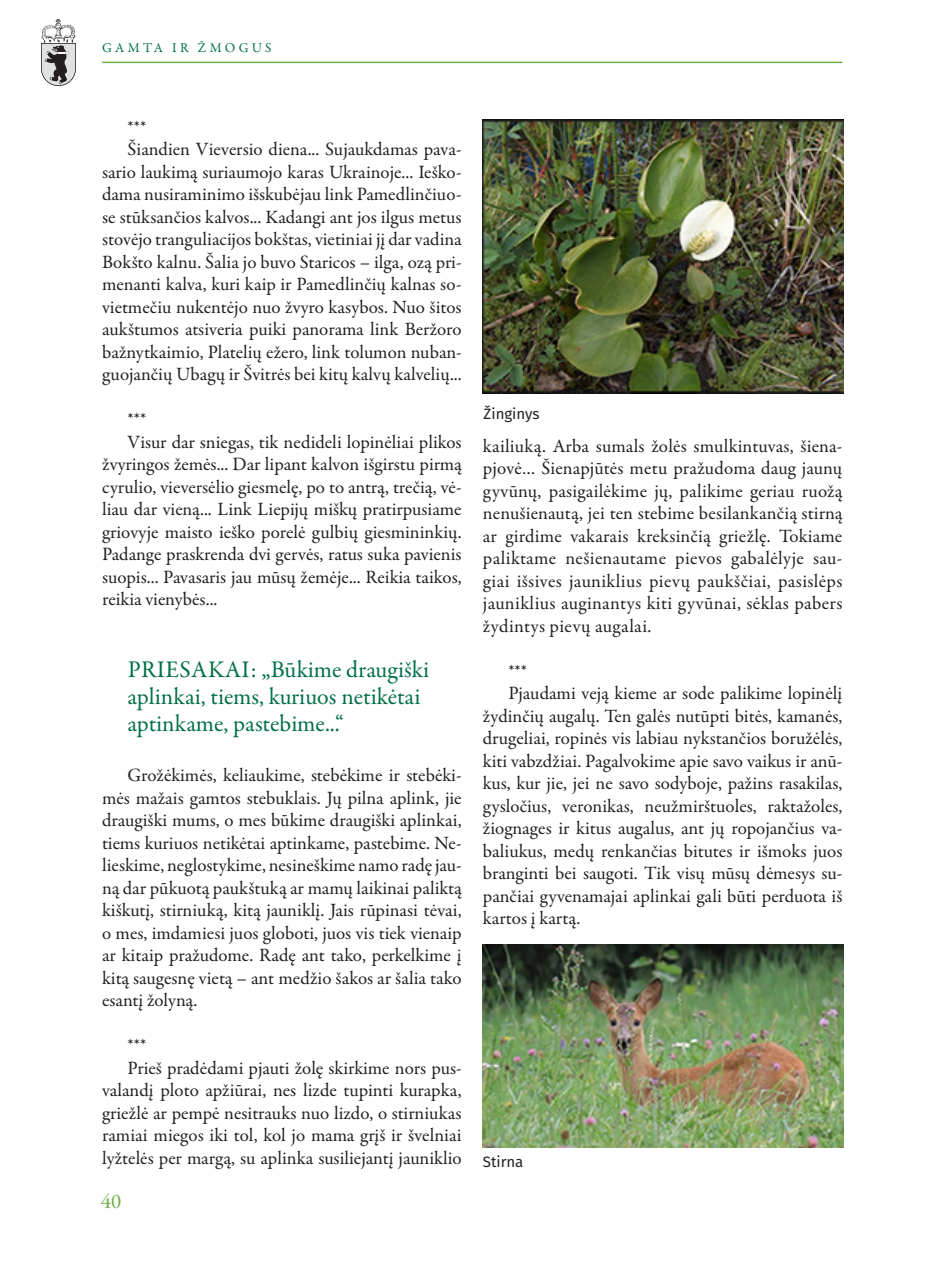
<style>
.page{position:relative;width:936px;height:1276px;background:#fff}
.page>*{position:absolute;margin:0;border:0;box-sizing:border-box;transform-origin:0 0}
.tekstas{font:24px "Garamond Premr Pro";color:#017045}
.t1{font:21px "Garamond Premr Pro";color:#6fb048}
.tekstas-2{font:18.9px/22.5px "Garamond Premr Pro";color:#231f20;text-align:justify}
.parašas{font:15px "Fira Sans";color:#231f20}
.t2{font:13.5px "Garamond Premr Pro";letter-spacing:.245em;color:#017045}
</style>
<div class="page">
<img style="left:41px;top:19px;width:35px;height:67px">
<hr style="left:102px;top:62px;width:740px;height:1px;background:#6fb048">
<img style="left:483px;top:119px;width:360px;height:275px">
<img style="left:483px;top:945px;width:360px;height:202px">
<p class="t2" style="left:102px;top:39px;width:171px">GAMTA IR ŽMOGUS</p>
<p class="tekstas-2" style="left:128px;top:116px;width:20px">***</p>
<p class="tekstas-2" style="left:102px;top:139px;width:361px;text-indent:26px">Šiandien Vieversio diena... Sujaukdamas pava&shy;sario laukimą suriaumojo karas Ukrainoje... Ieško&shy;dama nusiraminimo išskubėjau link Pamedlinčiuo&shy;se stūksančios kalvos... Kadangi ant jos ilgus metus stovėjo tranguliacijos bokštas, vietiniai jį dar vadina Bokšto kalnu. Šalia jo buvo Staricos – ilga, ozą pri&shy;menanti kalva, kuri kaip ir Pamedlinčių kalnas so&shy;vietmečiu nukentėjo nuo žvyro kasybos. Nuo šitos aukštumos atsiveria puiki panorama link Beržoro bažnytkaimio, Platelių ežero, link tolumon nuban&shy;guojančių Ubagų ir Švitrės bei kitų kalvų kalvelių...</p>
<p class="tekstas-2" style="left:128px;top:409px;width:20px">***</p>
<p class="tekstas-2" style="left:102px;top:431px;width:361px;text-indent:26px">Visur dar sniegas, tik nedideli lopinėliai plikos žvyringos žemės... Dar lipant kalvon išgirstu pirmą cyrulio, vieversėlio giesmelę, po to antrą, trečią, vė&shy;liau dar vieną... Link Liepijų miškų pratirpusiame griovyje maisto ieško porelė gulbių giesmininkių.<br>Padange praskrenda dvi gervės, ratus suka pavienis suopis... Pavasaris jau mūsų žemėje... Reikia taikos, reikia vienybės...</p>
<p class="tekstas" style="left:128px;top:655px;width:303px">PRIESAKAI: „Būkime draugiški</p>
<p class="tekstas" style="left:128px;top:682px;width:294px">aplinkai, tiems, kuriuos netikėtai</p>
<p class="tekstas" style="left:128px;top:709px;width:218px">aptinkame, pastebime...“</p>
<p class="tekstas-2" style="left:102px;top:764px;width:361px;text-indent:26px">Grožėkimės, keliaukime, stebėkime ir stebėki&shy;mės mažais gamtos stebuklais. Jų pilna aplink, jie draugiški mums, o mes būkime draugiški aplinkai, tiems kuriuos netikėtai aptinkame, pastebime. Ne&shy;lieskime, neglostykime, nesineškime namo radę jau&shy;ną dar pūkuotą paukštuką ar mamų laikinai paliktą kiškutį, stirniuką, kitą jauniklį. Jais rūpinasi tėvai, o mes, imdamiesi juos globoti, juos vis tiek vienaip ar kitaip pražudome. Radę ant tako, perkelkime į kitą saugesnę vietą – ant medžio šakos ar šalia tako esantį žolyną.</p>
<p class="tekstas-2" style="left:128px;top:1034px;width:20px">***</p>
<p class="tekstas-2" style="left:102px;top:1057px;width:361px;text-indent:26px">Prieš pradėdami pjauti žolę skirkime nors pus&shy;valandį ploto apžiūrai, nes lizde tupinti kurapka, griežlė ar pempė nesitrauks nuo lizdo, o stirniukas ramiai miegos iki tol, kol jo mama grįš ir švelniai lyžtelės per margą, su aplinka susiliejantį jauniklio</p>
<p class="t1" style="left:101px;top:1189px;width:22px">40</p>
<p class="parašas" style="left:483px;top:403px;width:57px">Žinginys</p>
<p class="tekstas-2" style="left:483px;top:435px;width:361px">kailiuką. Arba sumals žolės smulkintuvas, šiena&shy;pjovė… Šienapjūtės metu pražudoma daug jaunų gyvūnų, pasigailėkime jų, palikime geriau ruožą nenušienautą, jei ten stebime besilankančią stirną ar girdime vakarais kreksinčią griežlę. Tokiame paliktame nešienautame pievos gabalėlyje sau&shy;giai išsives jauniklius pievų paukščiai, pasislėps jauniklius auginantys kiti gyvūnai, sėklas pabers žydintys pievų augalai.</p>
<p class="tekstas-2" style="left:508px;top:660px;width:20px">***</p>
<p class="tekstas-2" style="left:483px;top:682px;width:361px;text-indent:26px">Pjaudami veją kieme ar sode palikime lopinėlį žydinčių augalų. Ten galės nutūpti bitės, kamanės, drugeliai, ropinės vis labiau nykstančios boružėlės, kiti vabzdžiai. Pagalvokime apie savo vaikus ir anū&shy;kus, kur jie, jei ne savo sodyboje, pažins rasakilas, gysločius, veronikas, neužmirštuoles, raktažoles, žiognages ir kitus augalus, ant jų ropojančius va&shy;baliukus, medų renkančias bitutes ir išmoks juos branginti bei saugoti. Tik visų mūsų dėmesys su&shy;pančiai gyvenamajai aplinkai gali būti perduota iš kartos į kartą.</p>
<p class="parašas" style="left:483px;top:1151px;width:42px">Stirna</p>
</div>
